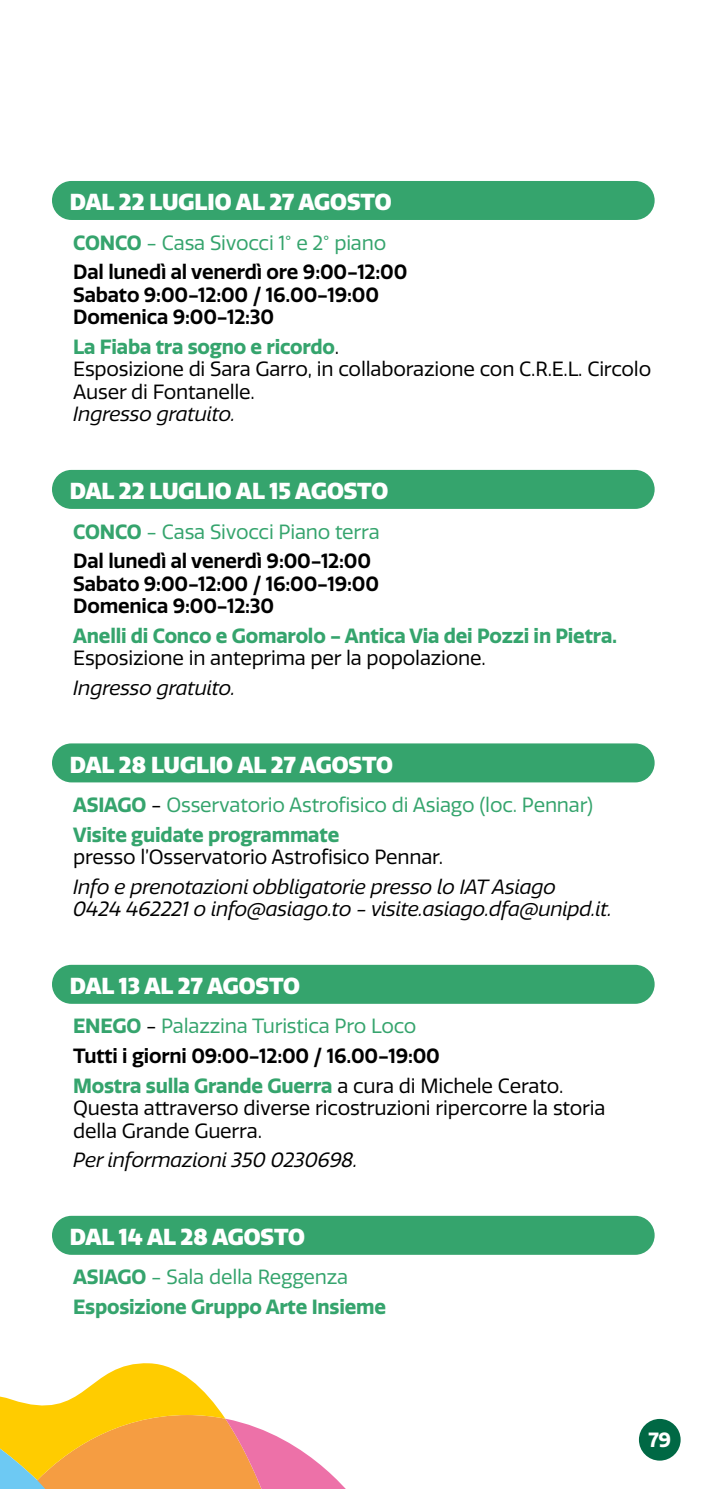
<style>
.page{position:relative;width:709px;height:1489px;background:#fff}
.page>*{position:absolute;margin:0;border:0;box-sizing:border-box;transform-origin:0 0}
.t1{font:900 22.5px "Quatro";color:#fff}
.t2{font:600 20px/29.5px "Quatro";letter-spacing:-.01em;color:#000}
.t3{font:20px/22.5px "Quatro";letter-spacing:-.01em;color:#000}
.t4{font:italic 20px/22.5px "Quatro";letter-spacing:-.01em;color:#000}
.t5{font:700 20px/29.5px "Quatro";letter-spacing:-.01em;color:#35a46d}
.t6{font:20px/29.5px "Quatro";letter-spacing:-.01em;color:#35a46d}
.t7{font:700 20px "Quatro";color:#fff}
.s1{font-weight:700;color:#35a46d}
.s2{font-weight:400;color:#35a46d}
.s3{font-weight:700}
.s4{color:#000}
.s5{font-weight:400}
</style>
<div class="page">
<div style="left:52px;top:181px;width:602px;height:39px;background:#35a46d;border-radius:19px"></div>
<div style="left:52px;top:470px;width:602px;height:39px;background:#35a46d;border-radius:19px"></div>
<div style="left:52px;top:743px;width:602px;height:39px;background:#35a46d;border-radius:19px"></div>
<div style="left:52px;top:964px;width:602px;height:39px;background:#35a46d;border-radius:19px"></div>
<div style="left:52px;top:1215px;width:602px;height:39px;background:#35a46d;border-radius:19px"></div>
<svg style="left:0;top:1363px;width:345px;height:125px"></svg>
<div style="left:639px;top:1418px;width:41px;height:42px;background:#006844;border-radius:50%"></div>
<p class="t1" style="left:70px;top:188px;width:323px">DAL 22 LUGLIO AL 27 AGOSTO</p>
<p class="t2" style="left:73px;top:228px;width:335px"><span class="s1">CONCO</span> <span class="s2">- Casa Sivocci 1° e 2° piano<br></span>Dal lunedì al venerdì ore 9:00-12:00</p>
<p class="t2" style="left:73px;top:283px;width:307px;line-height:22.5px">Sabato 9:00-12:00 / 16.00-19:00<br>Domenica 9:00-12:30</p>
<p class="t3" style="left:73px;top:336px;width:579px"><span class="s1">La Fiaba tra sogno e ricordo</span>.<br>Esposizione di Sara Garro, in collaborazione con C.R.E.L. Circolo<br>Auser di Fontanelle.</p>
<p class="t4" style="left:73px;top:403px;width:164px">Ingresso gratuito.</p>
<p class="t1" style="left:70px;top:477px;width:320px">DAL 22 LUGLIO AL 15 AGOSTO</p>
<p class="t2" style="left:73px;top:517px;width:308px"><span class="s1">CONCO</span> <span class="s2">- Casa Sivocci Piano terra<br></span>Dal lunedì al venerdì 9:00-12:00</p>
<p class="t2" style="left:73px;top:572px;width:307px;line-height:22.5px">Sabato 9:00-12:00 / 16:00-19:00<br>Domenica 9:00-12:30</p>
<p class="t5" style="left:73px;top:621px;width:545px">Anelli di Conco e Gomarolo - Antica Via dei Pozzi in Pietra.</p>
<p class="t3" style="left:73px;top:647px;width:414px">Esposizione in anteprima per la popolazione.</p>
<p class="t4" style="left:73px;top:677px;width:164px">Ingresso gratuito.</p>
<p class="t1" style="left:70px;top:751px;width:325px">DAL 28 LUGLIO AL 27 AGOSTO</p>
<p class="t6" style="left:73px;top:790px;width:521px"><span class="s3">ASIAGO</span> <span class="s4">-</span> Osservatorio Astrofisico di Asiago (loc. Pennar)<br><span class="s3">Visite guidate programmate</span></p>
<p class="t3" style="left:73px;top:846px;width:371px">presso l’Osservatorio Astrofisico Pennar.</p>
<p class="t4" style="left:73px;top:875px;width:540px">Info e prenotazioni obbligatorie presso lo IAT Asiago<br>0424 462221 o info@asiago.to - visite.asiago.dfa@unipd.it.</p>
<p class="t1" style="left:70px;top:972px;width:232px">DAL 13 AL 27 AGOSTO</p>
<p class="t2" style="left:73px;top:1011px;width:491px"><span class="s1">ENEGO</span> <span class="s5">-</span> <span class="s2">Palazzina Turistica Pro Loco<br></span>Tutti i giorni 09:00-12:00 / 16.00-19:00<br><span class="s1">Mostra sulla Grande Guerra</span> <span class="s5">a cura di Michele Cerato.</span></p>
<p class="t3" style="left:73px;top:1097px;width:534px">Questa attraverso diverse ricostruzioni ripercorre la storia della Grande Guerra.</p>
<p class="t4" style="left:73px;top:1149px;width:286px">Per informazioni 350 0230698.</p>
<p class="t1" style="left:70px;top:1223px;width:237px">DAL 14 AL 28 AGOSTO</p>
<p class="t5" style="left:73px;top:1262px;width:314px">ASIAGO <span class="s5">- Sala della Reggenza<br></span>Esposizione Gruppo Arte Insieme</p>
<p class="t7" style="left:648px;top:1427px;width:24px">79</p>
</div>
